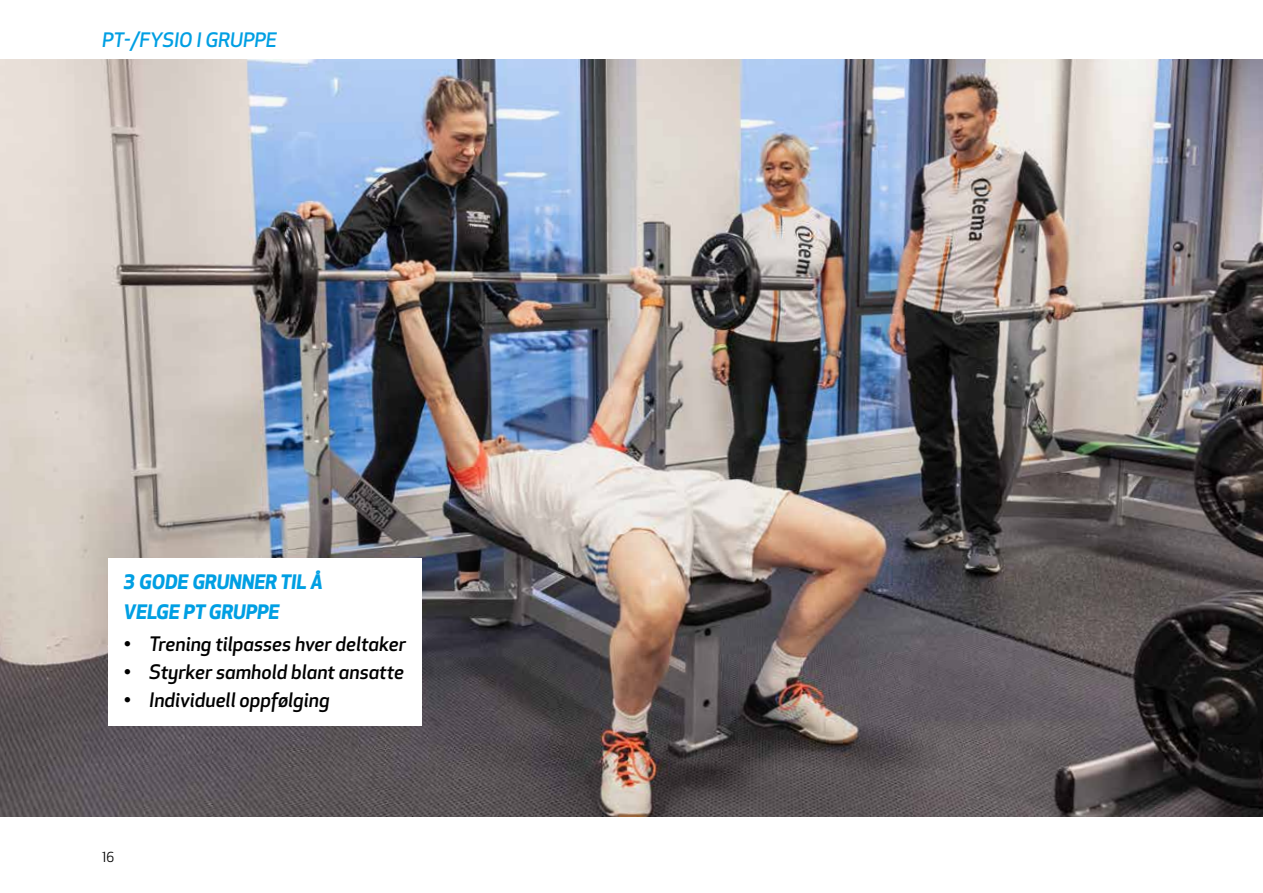
<style>
.page{position:relative;width:1263px;height:893px;background:#fff}
.page>*{position:absolute;margin:0;border:0;box-sizing:border-box;transform-origin:0 0}
.t1{font:italic 500 19.5px "Apex New";color:#000}
.t2{font:italic 700 19.5px/30.6px "Apex New";color:#009fe3}
.t3{font:italic 500 19.5px "Apex New";color:#009fe3}
.t4{font:13.5px "Apex New";color:#000}
</style>
<div class="page">
<img style="left:0;top:60px;width:1263px;height:756px">
<div style="left:108px;top:558px;width:313px;height:168px;background:#fff"></div>
<p class="t3" style="left:102px;top:26px;width:176px">PT-/FYSIO I GRUPPE</p>
<p class="t2" style="left:124px;top:565px;width:201px">3 GODE GRUNNER TIL Å<br>VELGE PT GRUPPE</p>
<p class="t1" style="left:124px;top:631px;width:284px">• Trening tilpasses hver deltaker</p>
<p class="t1" style="left:124px;top:659px;width:282px">• Styrker samhold blant ansatte</p>
<p class="t1" style="left:124px;top:686px;width:207px">• Individuell oppfølging</p>
<p class="t4" style="left:102px;top:848px;width:14px">16</p>
</div>
